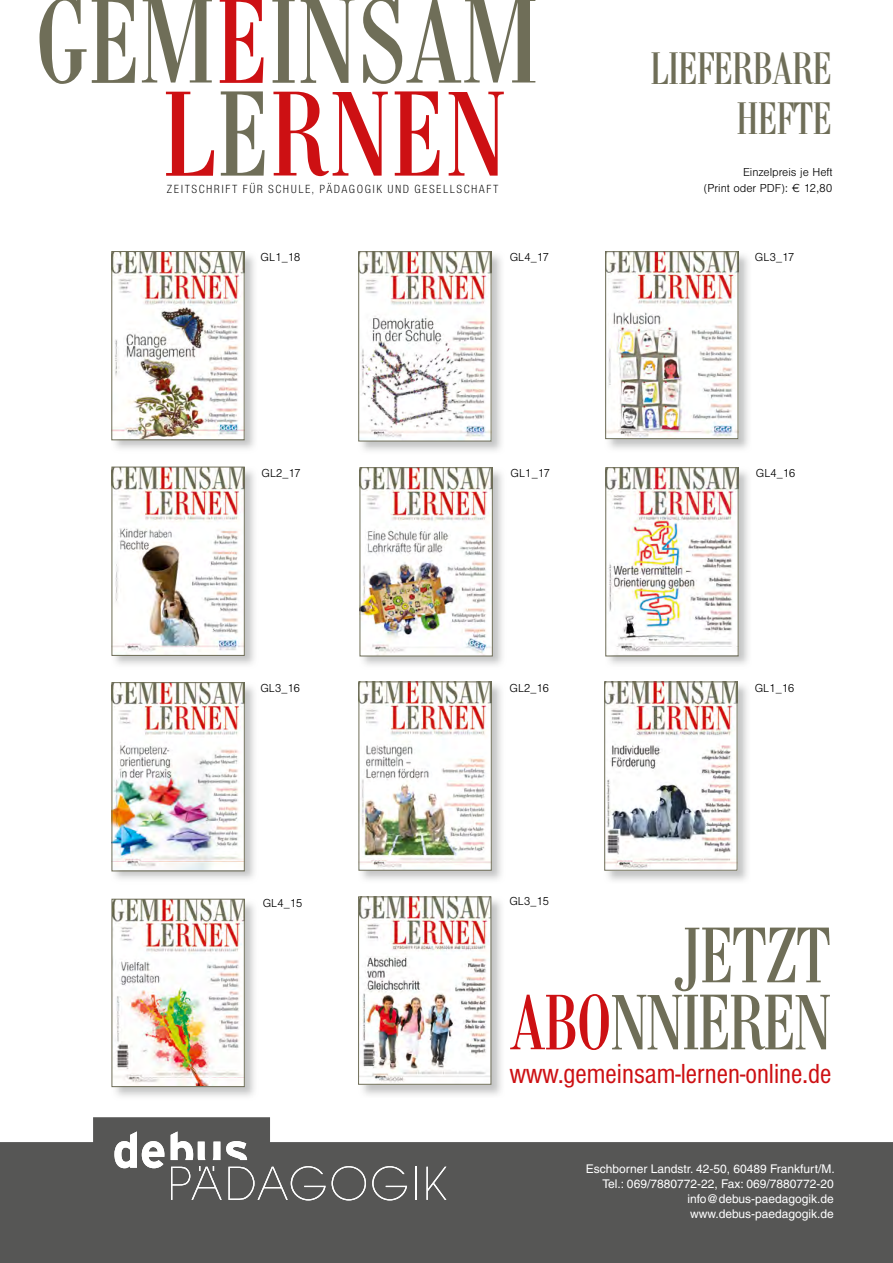
<style>
.page{position:relative;width:893px;height:1263px;background:#fff}
.page>*{position:absolute;margin:0;border:0;box-sizing:border-box;transform-origin:0 0}
.t1{font:77.7px/67.1px "Bodin Condensed Normal";letter-spacing:-.005em;color:#6f6e58;text-align:right}
.t2{font:45px/49.5px "Bodin Condensed Normal";color:#6f6e58;text-align:right}
.t3{font:condensed 28.65px "Sans";color:#cd1013}
.t4{font:300 condensed 12.15px "Sans";letter-spacing:.12em;color:#000}
.t5{font:12px/15px "Helvetica";color:#fff;text-align:right}
.t6{font:300 12px/16.5px "Sans";color:#000;text-align:right}
.s1{color:#cd1013}
</style>
<div class="page">
<hr style="left:0;top:37px;width:1px;height:36px;background:#f7e4d0">
<svg style="left:272px;top:0;width:263px;height:84px"></svg>
<svg style="left:220px;top:0;width:44px;height:83px"></svg>
<svg style="left:40px;top:0;width:172px;height:84px"></svg>
<svg style="left:273px;top:91px;width:231px;height:85px"></svg>
<svg style="left:221px;top:91px;width:44px;height:85px"></svg>
<svg style="left:166px;top:92px;width:48px;height:84px"></svg>
<div style="left:530px;top:1px;width:8px;height:79px;background:#fff"></div>
<img style="left:605px;top:251px;width:143px;height:198px">
<img style="left:607px;top:253px;width:129px;height:184px">
<div style="left:605px;top:251px;width:133px;height:188px;border:1px solid #6f6e58"></div>
<svg style="left:0;top:1117px;width:893px;height:146px;fill:#565655"></svg>
<svg style="left:171px;top:1166px;width:51px;height:34px;background:#717170"></svg>
<svg style="left:228px;top:1166px;width:98px;height:34px;background:#6e6e6d"></svg>
<svg style="left:332px;top:1166px;width:34px;height:34px"></svg>
<svg style="left:372px;top:1166px;width:35px;height:34px"></svg>
<hr style="left:415px;top:1167px;width:1px;height:33px;background:#fff">
<svg style="left:426px;top:1167px;width:20px;height:33px"></svg>
<svg style="left:114px;top:1131px;width:50px;height:37px"></svg>
<svg style="left:171px;top:1131px;width:49px;height:29px"></svg>
<svg style="left:226px;top:1141px;width:21px;height:19px"></svg>
<img style="left:111px;top:251px;width:143px;height:198px">
<img style="left:114px;top:253px;width:128px;height:185px">
<div style="left:112px;top:251px;width:132px;height:189px;border:1px solid #6f6e58"></div>
<img style="left:358px;top:251px;width:143px;height:200px">
<img style="left:361px;top:253px;width:128px;height:186px">
<div style="left:359px;top:251px;width:132px;height:190px;border:1px solid #6f6e58"></div>
<img style="left:605px;top:467px;width:143px;height:197px">
<img style="left:608px;top:469px;width:128px;height:185px">
<div style="left:606px;top:467px;width:132px;height:189px;border:1px solid #6f6e58"></div>
<img style="left:111px;top:466px;width:143px;height:199px">
<img style="left:114px;top:469px;width:128px;height:184px">
<img style="left:359px;top:467px;width:143px;height:198px">
<img style="left:362px;top:469px;width:128px;height:185px">
<div style="left:360px;top:467px;width:132px;height:189px;border:1px solid #6f6e58"></div>
<img style="left:111px;top:682px;width:143px;height:197px">
<img style="left:114px;top:684px;width:128px;height:185px">
<div style="left:112px;top:682px;width:132px;height:189px;border:1px solid #6f6e58"></div>
<img style="left:604px;top:681px;width:143px;height:200px">
<img style="left:607px;top:684px;width:128px;height:184px">
<img style="left:358px;top:681px;width:143px;height:199px">
<img style="left:361px;top:684px;width:128px;height:184px">
<img style="left:358px;top:896px;width:143px;height:199px">
<img style="left:360px;top:899px;width:129px;height:183px">
<div style="left:358px;top:897px;width:133px;height:187px;border:1px solid #6f6e58"></div>
<img style="left:111px;top:898px;width:143px;height:199px">
<img style="left:114px;top:901px;width:128px;height:184px">
<div style="left:112px;top:899px;width:132px;height:188px;border:1px solid #6f6e58"></div>
<p class="t4" style="left:167px;top:182px;width:333px">ZEITSCHRIFT FÜR SCHULE, PÄDAGOGIK UND GESELLSCHAFT</p>
<p class="t6" style="left:261px;top:249px;width:41px">GL1_18</p>
<p class="t6" style="left:510px;top:249px;width:41px">GL4_17</p>
<h2 class="t2" style="left:651px;top:46px;width:182px">LIEFERBARE<br>HEFTE</h2>
<p class="t6" style="left:704px;top:164px;width:130px">Einzelpreis je Heft<br>(Print oder PDF): ¤ 12,80</p>
<p class="t6" style="left:755px;top:249px;width:41px">GL3_17</p>
<p class="t6" style="left:261px;top:465px;width:41px">GL2_17</p>
<p class="t6" style="left:511px;top:465px;width:41px">GL1_17</p>
<p class="t6" style="left:756px;top:465px;width:41px">GL4_16</p>
<p class="t6" style="left:260px;top:680px;width:41px">GL3_16</p>
<p class="t6" style="left:509px;top:680px;width:41px">GL2_16</p>
<p class="t6" style="left:755px;top:680px;width:41px">GL1_16</p>
<p class="t6" style="left:263px;top:895px;width:41px">GL4_15</p>
<p class="t6" style="left:509px;top:893px;width:41px">GL3_15</p>
<h1 class="t1" style="left:511px;top:925px;width:321px">JETZT<br><span class="s1">ABO</span>NNIEREN</h1>
<h3 class="t3" style="left:510px;top:1058px;width:323px">www.gemeinsam-lernen-online.de</h3>
<p class="t5" style="left:586px;top:1161px;width:250px">Eschborner Landstr. 42-50, 60489 Frankfurt/M.<br>Tel.: 069/7880772-22, Fax: 069/7880772-20 info@debus-paedagogik.de www.debus-paedagogik.de</p>
</div>
